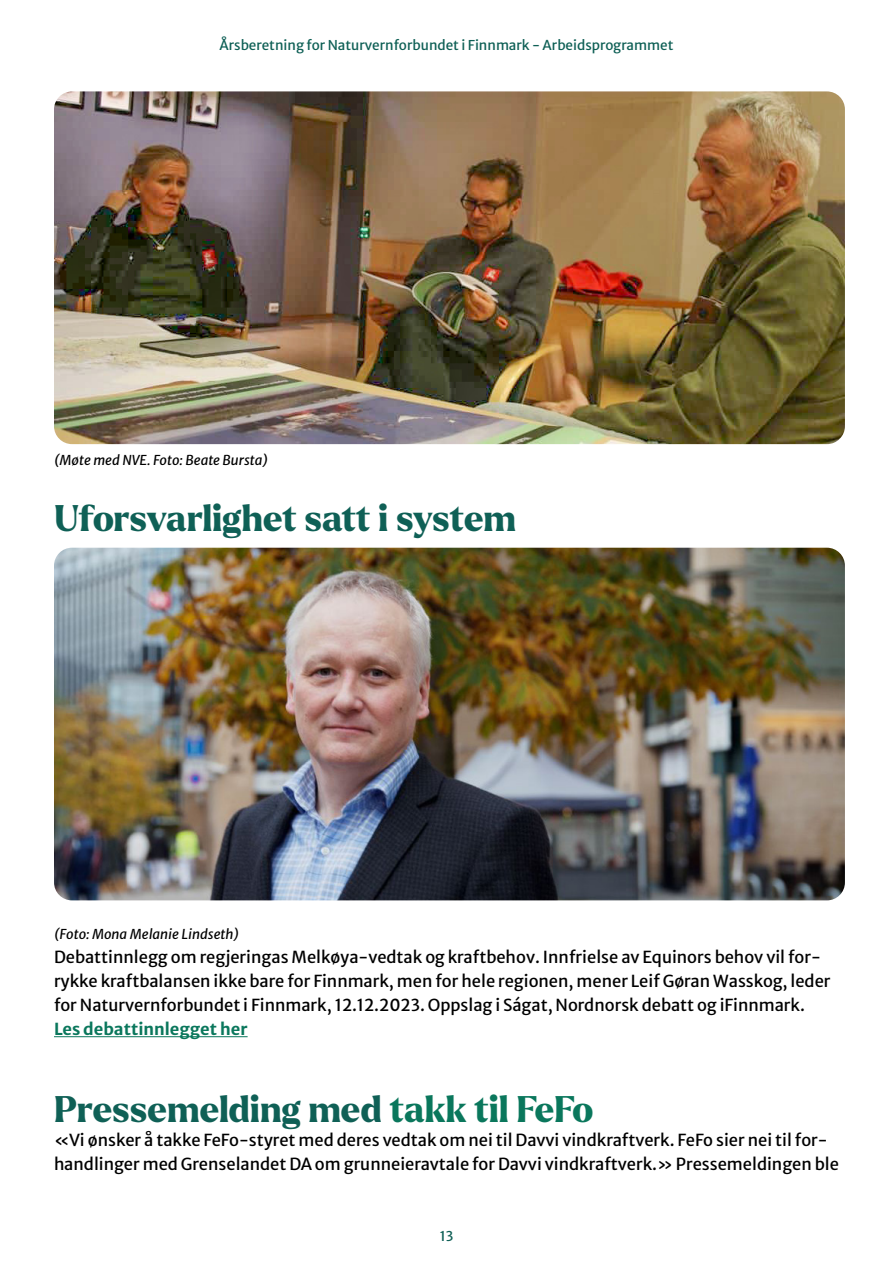
<style>
.page{position:relative;width:893px;height:1263px;background:#fff}
.page>*{position:absolute;margin:0;border:0;box-sizing:border-box;transform-origin:0 0}
.Ingress{font:800 36px "Larken";color:#0f6056}
.Brødtekst{font:16.5px/24px "Merriweather Sans";color:#000}
.t1{font:13.5px "Merriweather Sans";color:#0f6056}
.Brødtekst-2{font:italic 13.5px "Merriweather Sans";color:#000}
.s1{font-weight:700;color:#0a775c}
.s2{color:#0a775c}
</style>
<div class="page">
<hr style="left:54px;top:1036px;width:194px;height:1px;background:#0a775c">
<img style="left:54px;top:91px;width:791px;height:353px">
<img style="left:54px;top:548px;width:791px;height:352px">
<p class="t1" style="left:220px;top:33px;width:455px">Årsberetning for Naturvernforbundet i Finnmark - Arbeidsprogrammet</p>
<p class="Brødtekst-2" style="left:54px;top:447px;width:216px">(Møte med NVE. Foto: Beate Bursta)</p>
<p class="Ingress" style="left:54px;top:494px;width:464px">Uforsvarlighet satt i system</p>
<p class="Brødtekst-2" style="left:54px;top:921px;width:187px">(Foto: Mona Melanie Lindseth)</p>
<p class="Brødtekst" style="left:54px;top:943px;width:778px">Debattinnlegg om regjeringas Melkøya-vedtak og kraftbehov. Innfrielse av Equinors behov vil for&shy;rykke kraftbalansen ikke bare for Finnmark, men for hele regionen, mener Leif Gøran Wasskog, leder for Naturvernforbundet i Finnmark, 12.12.2023. Oppslag i Ságat, Nordnorsk debatt og iFinnmark.<br><span class="s1">Les debattinnlegget her</span></p>
<p class="Ingress" style="left:54px;top:1086px;width:541px">Pressemelding med <span class="s2">takk til FeFo</span></p>
<p class="Brødtekst" style="left:54px;top:1126px;width:786px">«Vi ønsker å takke FeFo-styret med deres vedtak om nei til Davvi vindkraftverk. FeFo sier nei til for&shy;handlinger med Grenselandet DA om grunneieravtale for Davvi vindkraftverk.» Pressemeldingen ble</p>
<p class="t1" style="left:440px;top:1224px;width:15px">13</p>
</div>
